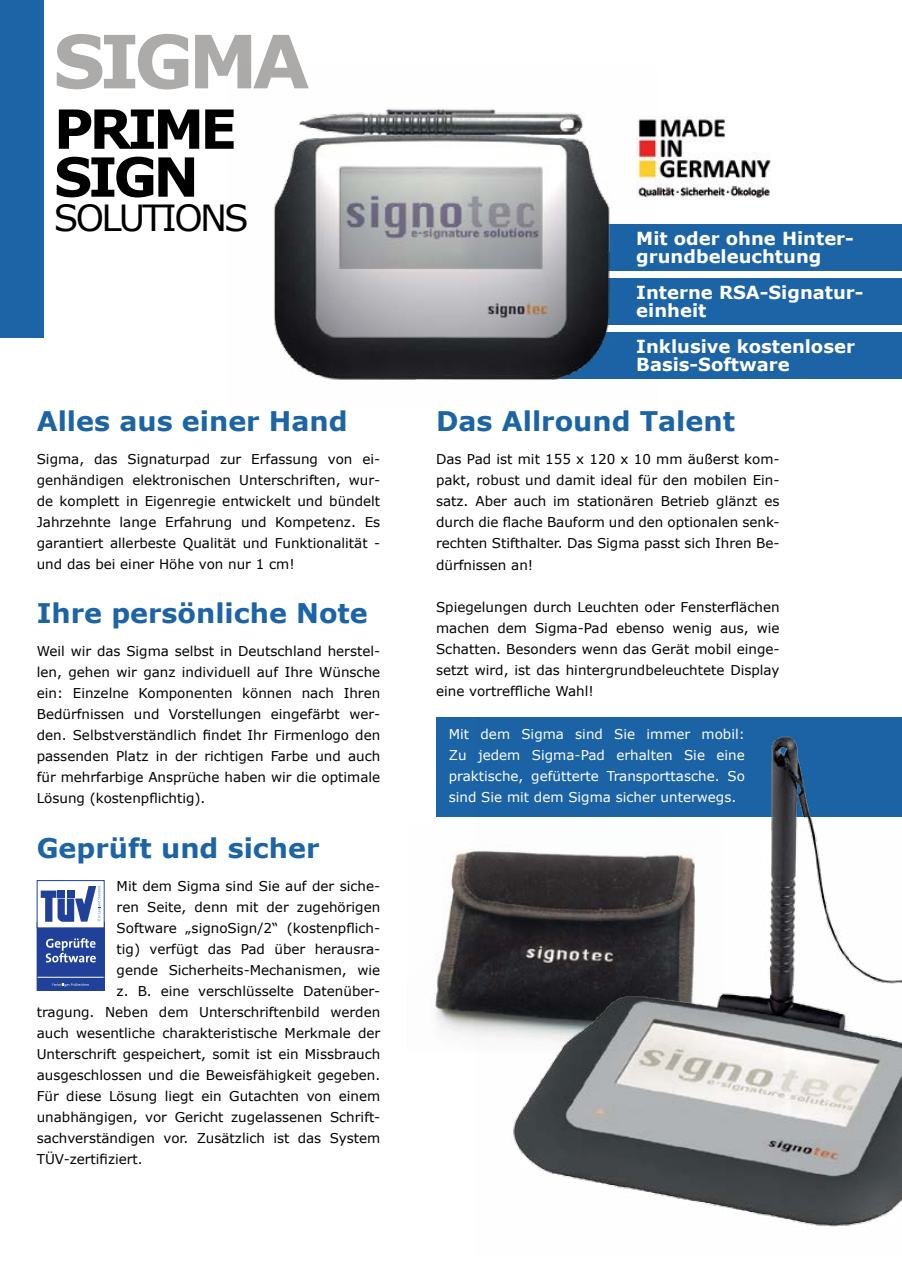
<style>
.page{position:relative;width:902px;height:1272px;background:#fff}
.page>*{position:absolute;margin:0;border:0;box-sizing:border-box;transform-origin:0 0}
.t1{font:700 73.5px "Verdana";letter-spacing:-.075em;color:#acabaa}
.t2{font:700 54px/47.8px "Verdana";letter-spacing:-.075em;color:#000}
.t3{font:36px "Verdana";letter-spacing:-.075em;color:#000}
.t4{font:700 27px "Verdana";color:#1c64a5}
.t5{font:700 18px/18px "Verdana";color:#fff}
.t6{font:13.5px/21px "Verdana";color:#000;text-align:justify}
.t7{font:13.5px/21px "Verdana";color:#fff;text-align:justify}
</style>
<div class="page">
<img style="left:434px;top:851px;width:40px;height:185px">
<div style="left:595px;top:224px;width:306px;height:47px;background:#1c64a5"></div>
<div style="left:536px;top:332px;width:365px;height:47px;background:#1c64a5"></div>
<div style="left:436px;top:717px;width:465px;height:99px;background:#1c64a5"></div>
<div style="left:595px;top:278px;width:306px;height:47px;background:#1c64a5"></div>
<img style="left:657px;top:117px;width:114px;height:81px">
<div style="left:0;top:0;width:43px;height:337px;background:#1c64a5"></div>
<img style="left:474px;top:736px;width:427px;height:491px">
<div style="left:37px;top:922px;width:67px;height:68px;background:#21409a"></div>
<svg style="left:37px;top:977px;width:67px;height:10px"></svg>
<div style="left:37px;top:880px;width:67px;height:48px;background:#fff;border:1px solid #21409a"></div>
<svg style="left:41px;top:886px;width:59px;height:35px"></svg>
<svg style="left:46px;top:938px;width:50px;height:24px"></svg>
<img style="left:273px;top:109px;width:384px;height:271px">
<h1 class="t1" style="left:53px;top:10px;width:258px">SIGMA</h1>
<h2 class="t2" style="left:54px;top:104px;width:185px">PRIME<br>SIGN</h2>
<h3 class="t3" style="left:54px;top:193px;width:196px">SOLUTIONS</h3>
<h3 class="t4" style="left:37px;top:402px;width:312px">Alles aus einer Hand</h3>
<p class="t6" style="left:37px;top:449px;width:345px">Sigma, das Signaturpad zur Erfassung von ei&shy;genhändigen elektronischen Unterschriften, wur&shy;de komplett in Eigenregie entwickelt und bündelt Jahrzehnte lange Erfahrung und Kompetenz. Es garantiert allerbeste Qualität und Funktionalität - und das bei einer Höhe von nur 1 cm!</p>
<h3 class="t4" style="left:37px;top:594px;width:332px">Ihre persönliche Note</h3>
<p class="t6" style="left:37px;top:640px;width:345px">Weil wir das Sigma selbst in Deutschland herstel&shy;len, gehen wir ganz individuell auf Ihre Wünsche ein: Einzelne Komponenten können nach Ihren Bedürfnissen und Vorstellungen eingefärbt wer&shy;den. Selbstverständlich findet Ihr Firmenlogo den passenden Platz in der richtigen Farbe und auch für mehrfarbige Ansprüche haben wir die optimale Lösung (kostenpflichtig).</p>
<h3 class="t4" style="left:37px;top:828px;width:284px">Geprüft und sicher</h3>
<p class="t6" style="left:117px;top:875px;width:265px">Mit dem Sigma sind Sie auf der siche-</p>
<p class="t6" style="left:117px;top:896px;width:265px">ren Seite, denn mit der zugehörigen</p>
<p class="t6" style="left:117px;top:917px;width:265px">Software „signoSign/2“ (kostenpflich-</p>
<p class="t6" style="left:117px;top:938px;width:265px">tig) verfügt das Pad über herausra-</p>
<p class="t6" style="left:117px;top:959px;width:265px">gende Sicherheits-Mechanismen, wie</p>
<p class="t6" style="left:117px;top:980px;width:265px">z. B. eine verschlüsselte Datenüber-</p>
<p class="t6" style="left:37px;top:1001px;width:345px">tragung. Neben dem Unterschriftenbild werden</p>
<p class="t6" style="left:37px;top:1022px;width:345px">auch wesentliche charakteristische Merkmale der</p>
<p class="t6" style="left:37px;top:1043px;width:345px">Unterschrift gespeichert, somit ist ein Missbrauch</p>
<p class="t6" style="left:37px;top:1064px;width:345px">ausgeschlossen und die Beweisfähigkeit gegeben.</p>
<p class="t6" style="left:37px;top:1085px;width:345px">Für diese Lösung liegt ein Gutachten von einem</p>
<p class="t6" style="left:37px;top:1106px;width:345px">unabhängigen, vor Gericht zugelassenen Schrift-</p>
<p class="t6" style="left:37px;top:1127px;width:345px">sachverständigen vor. Zusätzlich ist das System</p>
<p class="t6" style="left:37px;top:1148px;width:108px">TÜV-zertifiziert.</p>
<h3 class="t5" style="left:636px;top:229px;width:219px">Mit oder ohne Hinter&shy;grundbeleuchtung</h3>
<h3 class="t5" style="left:636px;top:283px;width:229px">Interne RSA-Signatur&shy;einheit</h3>
<h3 class="t5" style="left:636px;top:337px;width:220px">Inklusive kostenloser<br>Basis-Software</h3>
<h3 class="t4" style="left:436px;top:402px;width:300px">Das Allround Talent</h3>
<p class="t6" style="left:436px;top:449px;width:345px">Das Pad ist mit 155 x 120 x 10 mm äußerst kom&shy;pakt, robust und damit ideal für den mobilen Ein&shy;satz. Aber auch im stationären Betrieb glänzt es durch die flache Bauform und den optionalen senk&shy;rechten Stifthalter. Das Sigma passt sich Ihren Be&shy;dürfnissen an!</p>
<p class="t6" style="left:436px;top:596px;width:345px">Spiegelungen durch Leuchten oder Fensterflächen machen dem Sigma-Pad ebenso wenig aus, wie Schatten. Besonders wenn das Gerät mobil einge&shy;setzt wird, ist das hintergrundbeleuchtete Display eine vortreffliche Wahl!</p>
<p class="t7" style="left:449px;top:723px;width:297px">Mit dem Sigma sind Sie immer mobil:<br>Zu jedem Sigma-Pad erhalten Sie eine praktische, gefütterte Transporttasche. So sind Sie mit dem Sigma sicher unterwegs.</p>
</div>
